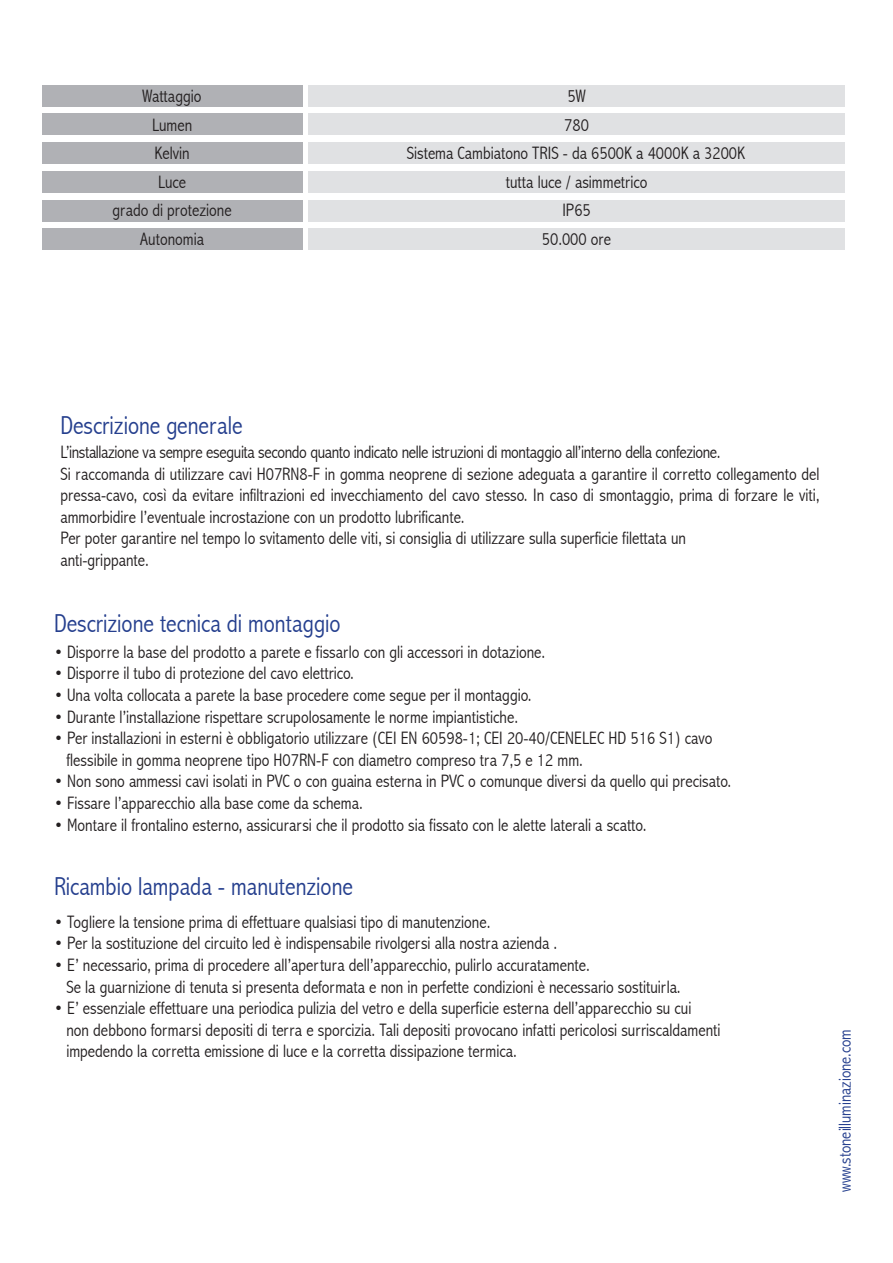
<style>
.page{position:relative;width:893px;height:1263px;background:#fff}
.page>*{position:absolute;margin:0;border:0;box-sizing:border-box;transform-origin:0 0}
.t1{font:300 condensed 25.95px "Abadi";color:#253f8e}
.t2{font:300 condensed 18px/21.6px "Abadi";color:#231f20;text-align:justify}
.t3{font:300 condensed 18px "Abadi";letter-spacing:-.02em;color:#231f20}
.t4{font:300 condensed 17.4px "Abadi";color:#253f8e}
</style>
<div class="page">
<div style="left:308px;top:114px;width:537px;height:21px;background:#e0e1e3"></div>
<div style="left:308px;top:200px;width:537px;height:21px;background:#e0e1e3"></div>
<div style="left:308px;top:85px;width:537px;height:21px;background:#e0e1e3"></div>
<div style="left:308px;top:171px;width:537px;height:21px;background:#e0e1e3"></div>
<div style="left:308px;top:142px;width:537px;height:22px;background:#e0e1e3"></div>
<div style="left:308px;top:229px;width:537px;height:21px;background:#e0e1e3"></div>
<div style="left:42px;top:114px;width:260px;height:21px;background:#b0b1b5"></div>
<div style="left:42px;top:200px;width:260px;height:21px;background:#b0b1b5"></div>
<div style="left:42px;top:85px;width:260px;height:21px;background:#b0b1b5"></div>
<div style="left:42px;top:171px;width:260px;height:21px;background:#b0b1b5"></div>
<div style="left:42px;top:142px;width:260px;height:22px;background:#b0b1b5"></div>
<div style="left:42px;top:229px;width:260px;height:21px;background:#b0b1b5"></div>
<p class="t2" style="left:143px;top:85px;width:61px">Wattaggio</p>
<p class="t2" style="left:567px;top:85px;width:20px">5W</p>
<p class="t2" style="left:152px;top:114px;width:42px">Lumen</p>
<p class="t2" style="left:564px;top:114px;width:26px">780</p>
<p class="t2" style="left:155px;top:142px;width:37px">Kelvin</p>
<p class="t2" style="left:407px;top:142px;width:340px">Sistema Cambiatono TRIS - da 6500K a 4000K a 3200K</p>
<p class="t2" style="left:158px;top:171px;width:30px">Luce</p>
<p class="t2" style="left:506px;top:171px;width:143px">tutta luce / asimmetrico</p>
<p class="t2" style="left:113px;top:199px;width:121px">grado di protezione</p>
<p class="t2" style="left:140px;top:228px;width:65px">Autonomia</p>
<p class="t2" style="left:562px;top:199px;width:30px">IP65</p>
<p class="t2" style="left:542px;top:228px;width:71px">50.000 ore</p>
<p class="t1" style="left:60px;top:410px;width:184px">Descrizione generale</p>
<p class="t3" style="left:60px;top:441px;width:662px">L’installazione va sempre eseguita secondo quanto indicato nelle istruzioni di montaggio all’interno della confezione.</p>
<p class="t2" style="left:60px;top:463px;width:761px">Si raccomanda di utilizzare cavi H07RN8-F in gomma neoprene di sezione adeguata a garantire il corretto collegamento del pressa-cavo, così da evitare infiltrazioni ed invecchiamento del cavo stesso. In caso di smontaggio, prima di forzare le viti, ammorbidire l’eventuale incrostazione con un prodotto lubrificante.</p>
<p class="t2" style="left:60px;top:527px;width:627px">Per poter garantire nel tempo lo svitamento delle viti, si consiglia di utilizzare sulla superficie filettata un</p>
<p class="t2" style="left:60px;top:549px;width:90px">anti-grippante.</p>
<p class="t1" style="left:54px;top:608px;width:288px">Descrizione tecnica di montaggio</p>
<p class="t2" style="left:54px;top:641px;width:493px">• Disporre la base del prodotto a parete e fissarlo con gli accessori in dotazione.</p>
<p class="t2" style="left:54px;top:663px;width:301px">• Disporre il tubo di protezione del cavo elettrico.</p>
<p class="t2" style="left:54px;top:684px;width:479px">• Una volta collocata a parete la base procedere come segue per il montaggio.</p>
<p class="t2" style="left:54px;top:706px;width:466px">• Durante l’installazione rispettare scrupolosamente le norme impiantistiche.</p>
<p class="t2" style="left:54px;top:727px;width:660px">• Per installazioni in esterni è obbligatorio utilizzare (CEI EN 60598-1; CEI 20-40/CENELEC HD 516 S1) cavo</p>
<p class="t2" style="left:66px;top:749px;width:518px">flessibile in gomma neoprene tipo H07RN-F con diametro compreso tra 7,5 e 12 mm.</p>
<p class="t2" style="left:54px;top:771px;width:679px">• Non sono ammessi cavi isolati in PVC o con guaina esterna in PVC o comunque diversi da quello qui precisato.</p>
<p class="t2" style="left:54px;top:792px;width:310px">• Fissare l’apparecchio alla base come da schema.</p>
<p class="t2" style="left:54px;top:814px;width:594px">• Montare il frontalino esterno, assicurarsi che il prodotto sia fissato con le alette laterali a scatto.</p>
<p class="t1" style="left:54px;top:871px;width:301px">Ricambio lampada - manutenzione</p>
<p class="t2" style="left:54px;top:911px;width:438px">• Togliere la tensione prima di effettuare qualsiasi tipo di manutenzione.</p>
<p class="t2" style="left:54px;top:933px;width:505px">• Per la sostituzione del circuito led è indispensabile rivolgersi alla nostra azienda .</p>
<p class="t2" style="left:54px;top:954px;width:537px">• E’ necessario, prima di procedere all’apertura dell’apparecchio, pulirlo accuratamente.</p>
<p class="t2" style="left:66px;top:976px;width:616px">Se la guarnizione di tenuta si presenta deformata e non in perfette condizioni è necessario sostituirla.</p>
<p class="t2" style="left:54px;top:997px;width:639px">• E’ essenziale effettuare una periodica pulizia del vetro e della superficie esterna dell’apparecchio su cui</p>
<p class="t2" style="left:66px;top:1019px;width:656px">non debbono formarsi depositi di terra e sporcizia. Tali depositi provocano infatti pericolosi surriscaldamenti</p>
<p class="t2" style="left:66px;top:1041px;width:452px">impedendo la corretta emissione di luce e la corretta dissipazione termica.</p>
<p class="t4" style="left:835px;top:1192px;width:164px;rotate:-90deg">www.stoneilluminazione.com</p>
</div>
